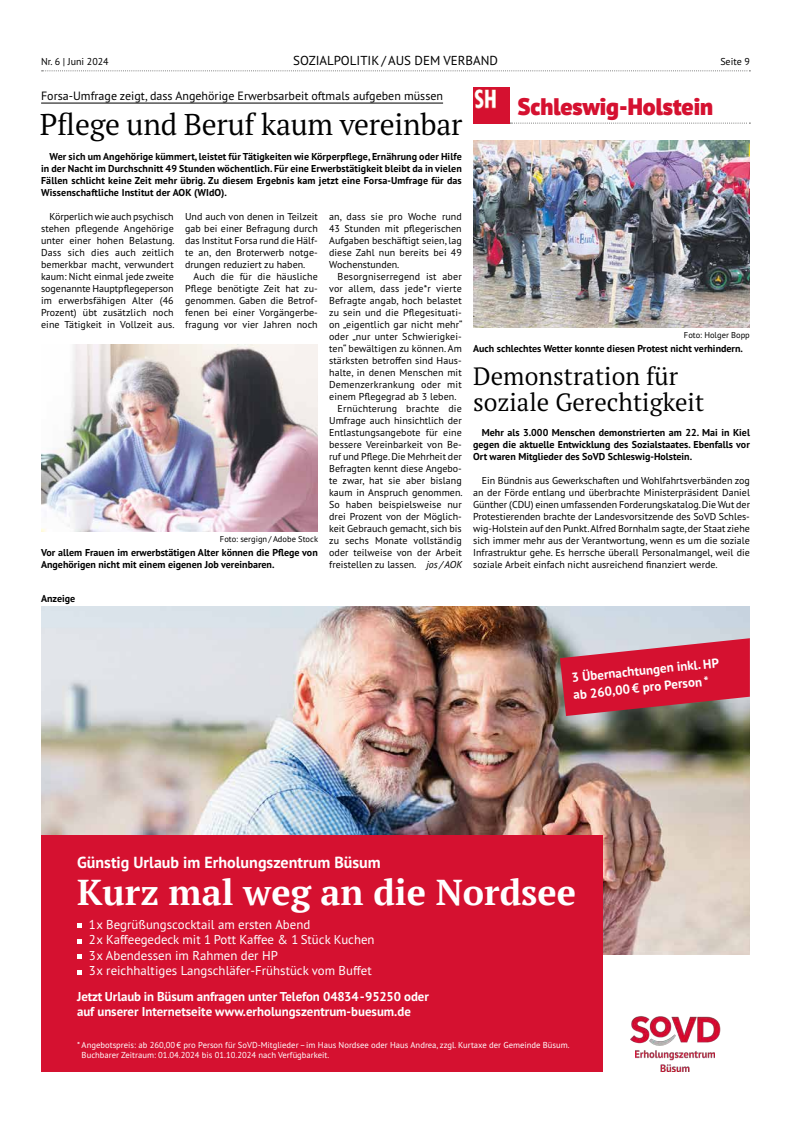
<style>
.page{position:relative;width:791px;height:1134px;background:#fff}
.page>*{position:absolute;margin:0;border:0;box-sizing:border-box;transform-origin:0 0}
.t1{font:700 35.9px "PT Serif";color:#fff}
.t2{font:30px "PT Serif Pro";letter-spacing:-.01em;color:#000}
.t3{font:25px/26px "PT Serif Pro";color:#000}
.t4{font:900 24px "PT Sans Pro";color:#d51130}
.t5{font:700 16px "PT Sans Pro";color:#fff}
.t6{font:700 13px/17px "PT Sans Pro";color:#fff}
.t7{font:13px "PT Sans Pro";color:#000}
.t8{font:12.9px/15.4px "PT Sans Pro";color:#fff}
.t9{font:700 12.9px/15.4px "PT Sans Pro";letter-spacing:-.005em;color:#fff}
.t10{font:12px "PT Sans Pro";color:#000}
.t11{font:10px/12px "PT Sans Pro";letter-spacing:.005em;color:#000;text-align:justify}
.t12{font:700 10px/12px "PT Sans Pro";color:#000;text-align:justify}
.t13{font:8.6px/10.4px "PT Sans Pro";color:#fff}
.t14{font:8.5px "PT Sans Pro";color:#000}
.s1{font-style:italic}
</style>
<div class="page">
<img style="left:41px;top:606px;width:709px;height:348px">
<svg style="left:560px;top:638px;width:190px;height:78px;background:#c6384e"></svg>
<div style="left:41px;top:835px;width:561px;height:236px;background:#d51130"></div>
<svg style="left:77px;top:923px;width:5px;height:5px"></svg>
<svg style="left:77px;top:939px;width:5px;height:5px"></svg>
<svg style="left:77px;top:954px;width:5px;height:5px"></svg>
<svg style="left:77px;top:970px;width:5px;height:4px"></svg>
<img style="left:630px;top:1016px;width:91px;height:30px">
<img style="left:635px;top:1050px;width:80px;height:21px">
<svg style="left:42px;top:70px;width:708px;height:1px"></svg>
<img style="left:473px;top:88px;width:36px;height:36px">
<svg style="left:510px;top:123px;width:240px;height:1px"></svg>
<img style="left:41px;top:344px;width:277px;height:188px">
<hr style="left:41px;top:103px;width:402px;height:1px;background:#000">
<img style="left:473px;top:141px;width:277px;height:187px">
<p class="t11" style="left:41px;top:55px;width:69px">Nr. 6 | Juni 2024</p>
<h3 class="t7" style="left:293px;top:52px;width:206px">SOZIALPOLITIK / AUS DEM VERBAND</h3>
<p class="t11" style="left:720px;top:55px;width:31px">Seite 9</p>
<p class="t10" style="left:41px;top:88px;width:403px">Forsa-Umfrage zeigt, dass Angehörige Erwerbsarbeit oftmals aufgeben müssen</p>
<h2 class="t2" style="left:40px;top:105px;width:424px">Pflege und Beruf kaum vereinbar</h2>
<p class="t12" style="left:41px;top:150px;width:422px;text-indent:8px">Wer sich um Angehörige kümmert, leistet für Tätigkeiten wie Körperpflege, Ernährung oder Hilfe in der Nacht im Durchschnitt 49 Stunden wöchentlich. Für eine Erwerbstätigkeit bleibt da in vielen Fällen schlicht keine Zeit mehr übrig. Zu diesem Ergebnis kam jetzt eine Forsa-Umfrage für das Wissenschaftliche Institut der AOK (WIdO).</p>
<p class="t11" style="left:41px;top:210px;width:135px;text-indent:8px">Körperlich wie auch psychisch stehen pflegende Angehörige unter einer hohen Belastung.<br>Dass sich dies auch zeitlich bemerkbar macht, verwundert kaum: Nicht einmal jede zweite sogenannte Hauptpflegeperson im erwerbsfähigen Alter (46<br>Prozent) übt zusätzlich noch eine Tätigkeit in Vollzeit aus.</p>
<p class="t11" style="left:185px;top:210px;width:134px">Und auch von denen in Teilzeit gab bei einer Befragung durch das Institut Forsa rund die Hälf&shy;te an, den Broterwerb notge&shy;drungen reduziert zu haben.</p>
<p class="t11" style="left:329px;top:210px;width:134px">an, dass sie pro Woche rund 43 Stunden mit pflegerischen Aufgaben beschäftigt seien, lag diese Zahl nun bereits bei 49<br>Wochenstunden.</p>
<p class="t11" style="left:338px;top:270px;width:126px">Besorgniserregend ist aber</p>
<p class="t11" style="left:329px;top:282px;width:134px">vor allem, dass jede*r vierte</p>
<p class="t11" style="left:329px;top:294px;width:134px">Befragte angab, hoch belastet</p>
<p class="t11" style="left:329px;top:306px;width:134px">zu sein und die Pflegesituati-</p>
<p class="t11" style="left:329px;top:318px;width:135px">on „eigentlich gar nicht mehr“</p>
<p class="t11" style="left:329px;top:330px;width:134px">oder „nur unter Schwierigkei-</p>
<p class="t11" style="left:329px;top:342px;width:134px">ten“ bewältigen zu können. Am</p>
<p class="t11" style="left:329px;top:354px;width:134px">stärksten betroffen sind Haus-</p>
<p class="t11" style="left:329px;top:366px;width:134px">halte, in denen Menschen mit</p>
<p class="t11" style="left:329px;top:378px;width:134px">Demenzerkrankung oder mit</p>
<p class="t11" style="left:329px;top:390px;width:129px">einem Pflegegrad ab 3 leben.</p>
<p class="t11" style="left:338px;top:402px;width:126px">Ernüchterung brachte die</p>
<p class="t11" style="left:329px;top:414px;width:134px">Umfrage auch hinsichtlich der</p>
<p class="t11" style="left:329px;top:426px;width:134px">Entlastungsangebote für eine</p>
<p class="t11" style="left:329px;top:438px;width:134px">bessere Vereinbarkeit von Be-</p>
<p class="t11" style="left:329px;top:450px;width:134px">ruf und Pflege. Die Mehrheit der</p>
<p class="t11" style="left:329px;top:462px;width:134px">Befragten kennt diese Angebo-</p>
<p class="t11" style="left:329px;top:474px;width:134px">te zwar, hat sie aber bislang</p>
<p class="t11" style="left:329px;top:486px;width:135px">kaum in Anspruch genommen.</p>
<p class="t11" style="left:329px;top:498px;width:134px">So haben beispielsweise nur</p>
<p class="t11" style="left:329px;top:510px;width:134px">drei Prozent von der Möglich-</p>
<p class="t11" style="left:329px;top:522px;width:134px">keit Gebrauch gemacht, sich bis</p>
<p class="t11" style="left:329px;top:534px;width:134px">zu sechs Monate vollständig</p>
<p class="t11" style="left:329px;top:546px;width:134px">oder teilweise von der Arbeit</p>
<p class="t11" style="left:329px;top:558px;width:134px">freistellen zu lassen. <span class="s1">jos / AOK</span></p>
<p class="t11" style="left:185px;top:270px;width:134px;text-indent:8px">Auch die für die häusliche Pflege benötigte Zeit hat zu&shy;genommen. Gaben die Betrof&shy;fenen bei einer Vorgängerbe&shy;fragung vor vier Jahren noch</p>
<p class="t14" style="left:220px;top:533px;width:100px">Foto: sergign / Adobe Stock</p>
<p class="t12" style="left:41px;top:546px;width:278px">Vor allem Frauen im erwerbstätigen Alter können die Pflege von<br>Angehörigen nicht mit einem eigenen Job vereinbaren.</p>
<p class="t12" style="left:41px;top:592px;width:36px">Anzeige</p>
<h3 class="t4" style="left:518px;top:90px;width:197px">Schleswig-Holstein</h3>
<p class="t14" style="left:684px;top:329px;width:67px">Foto: Holger Bopp</p>
<p class="t12" style="left:473px;top:342px;width:271px">Auch schlechtes Wetter konnte diesen Protest nicht verhindern.</p>
<h3 class="t3" style="left:473px;top:363px;width:233px">Demonstration für soziale Gerechtigkeit</h3>
<p class="t12" style="left:473px;top:426px;width:278px;text-indent:8px">Mehr als 3.000 Menschen demonstrierten am 22. Mai in Kiel gegen die aktuelle Entwicklung des Sozialstaates. Ebenfalls vor Ort waren Mitglieder des SoVD Schleswig-Holstein.</p>
<p class="t11" style="left:473px;top:474px;width:278px;text-indent:8px">Ein Bündnis aus Gewerkschaften und Wohlfahrtsverbänden zog an der Förde entlang und überbrachte Ministerpräsident Daniel Günther (CDU) einen umfassenden Forderungskatalog. Die Wut der Protestierenden brachte der Landesvorsitzende des SoVD Schles&shy;wig-Holstein auf den Punkt. Alfred Bornhalm sagte, der Staat ziehe sich immer mehr aus der Verantwortung, wenn es um die soziale Infrastruktur gehe. Es herrsche überall Personalmangel, weil die soziale Arbeit einfach nicht ausreichend finanziert werde.</p>
<h3 class="t6" style="left:571px;top:669px;width:150px;rotate:-6deg">3 Übernachtungen inkl. HP ab 260,00 € pro Person *</h3>
<h3 class="t5" style="left:77px;top:852px;width:305px">Günstig Urlaub im Erholungszentrum Büsum</h3>
<h1 class="t1" style="left:77px;top:869px;width:500px">Kurz mal weg an die Nordsee</h1>
<p class="t8" style="left:89px;top:916px;width:287px">1 x Begrüßungscocktail am ersten Abend<br>2 x Kaffeegedeck mit 1 Pott Kaffee &amp; 1 Stück Kuchen 3 x Abendessen im Rahmen der HP<br>3 x reichhaltiges Langschläfer-Frühstück vom Buffet</p>
<p class="t9" style="left:77px;top:988px;width:353px">Jetzt Urlaub in Büsum anfragen unter Telefon 04834 - 95250 oder auf unserer Internetseite www.erholungszentrum-buesum.de</p>
<p class="t13" style="left:82px;top:1039px;width:490px;text-indent:-5px">* Angebotspreis: ab 260,00 € pro Person für SoVD-Mitglieder – im Haus Nordsee oder Haus Andrea, zzgl. Kurtaxe der Gemeinde Büsum.<br>Buchbarer Zeitraum: 01.04.2024 bis 01.10.2024 nach Verfügbarkeit.</p>
</div>
